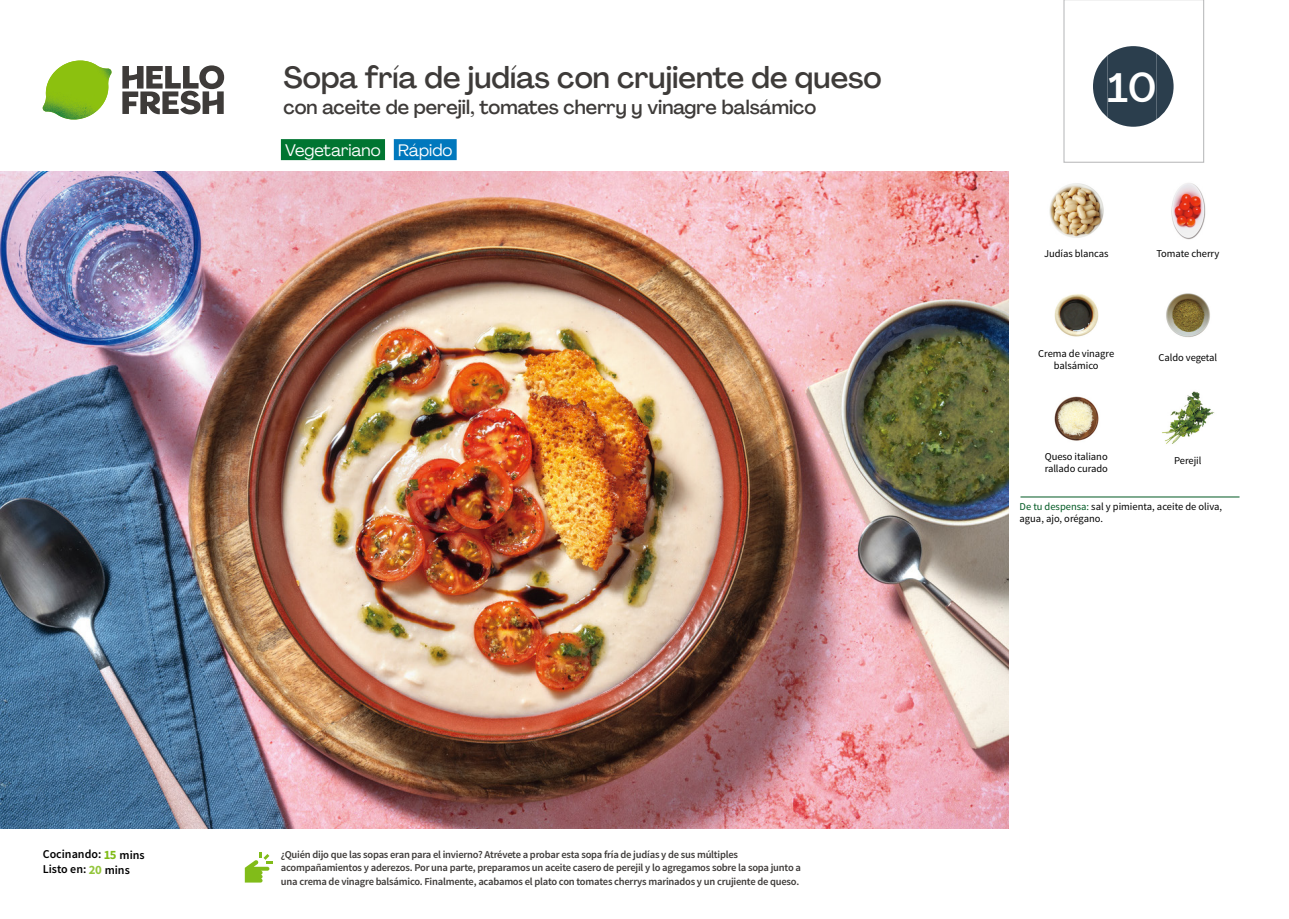
<style>
.page{position:relative;width:1289px;height:919px;background:#fff}
.page>*{position:absolute;margin:0;border:0;box-sizing:border-box;transform-origin:0 0}
.t1{font:500 40.5px "Agrandir";color:#fff}
.t2{font:500 30px "Agrandir";color:#3e3b39}
.t3{font:500 19.5px "Agrandir";color:#3e3b39}
.t4{font:16.5px "Agrandir";color:#fff}
.t5{font:600 12px/15px "Source Sans Pro";color:#000}
.t6{font:600 10.5px/13.5px "Source Sans Pro";letter-spacing:-.02em;color:#3e3b39}
.t7{font:10.5px/12px "Source Sans Pro";letter-spacing:-.005em;color:#000}
.s1{font-weight:700;font-size:12.75px;color:#81bc19}
.s2{font-weight:700;font-size:12.75px;color:#93c53b}
.s3{color:#005923}
</style>
<div class="page">
<svg style="left:122px;top:65px;width:102px;height:49px"></svg>
<svg style="left:43px;top:60px;width:69px;height:60px"></svg>
<img style="left:46px;top:61px;width:34px;height:39px">
<div style="left:281px;top:139px;width:104px;height:21px;background:#007531"></div>
<div style="left:394px;top:139px;width:62px;height:21px;background:#0078bd"></div>
<img style="left:0;top:172px;width:1008px;height:656px">
<hr style="left:1020px;top:496px;width:219px;height:1px;background:#005923">
<svg style="left:245px;top:852px;width:28px;height:30px"></svg>
<img style="left:1049px;top:183px;width:55px;height:55px">
<img style="left:1171px;top:183px;width:35px;height:56px">
<img style="left:1166px;top:293px;width:44px;height:44px">
<img style="left:1054px;top:294px;width:45px;height:43px">
<img style="left:1162px;top:391px;width:53px;height:53px">
<img style="left:1054px;top:396px;width:45px;height:45px">
<svg style="left:1063px;top:0;width:141px;height:163px"></svg>
<h2 class="t2" style="left:283px;top:59px;width:599px">Sopa fría de judías con crujiente de queso</h2>
<h3 class="t3" style="left:283px;top:95px;width:534px">con aceite de perejil, tomates cherry y vinagre balsámico</h3>
<h3 class="t4" style="left:285px;top:140px;width:168px">Vegetariano Rápido</h3>
<p class="t5" style="left:43px;top:847px;width:103px">Cocinando: <span class="s1">15</span> mins<br>Listo en: <span class="s2">20</span> mins</p>
<p class="t6" style="left:281px;top:847px;width:521px">¿Quién dijo que las sopas eran para el invierno? Atrévete a probar esta sopa fría de judías y de sus múltiples acompañamientos y aderezos. Por una parte, preparamos un aceite casero de perejil y lo agregamos sobre la sopa junto a una crema de vinagre balsámico. Finalmente, acabamos el plato con tomates cherrys marinados y un crujiente de queso.</p>
<h1 class="t1" style="left:1107px;top:63px;width:51px">10</h1>
<p class="t7" style="left:1044px;top:247px;width:66px">Judías blancas</p>
<p class="t7" style="left:1156px;top:247px;width:64px">Tomate cherry</p>
<p class="t7" style="left:1038px;top:348px;width:77px;text-align:center">Crema de vinagre balsámico</p>
<p class="t7" style="left:1158px;top:352px;width:60px">Caldo vegetal</p>
<p class="t7" style="left:1044px;top:451px;width:65px">Queso italiano rallado curado</p>
<p class="t7" style="left:1174px;top:454px;width:29px">Perejil</p>
<p class="t7" style="left:1019px;top:501px;width:204px"><span class="s3">De tu despensa:</span> sal y pimienta, aceite de oliva, agua, ajo, orégano.</p>
</div>
